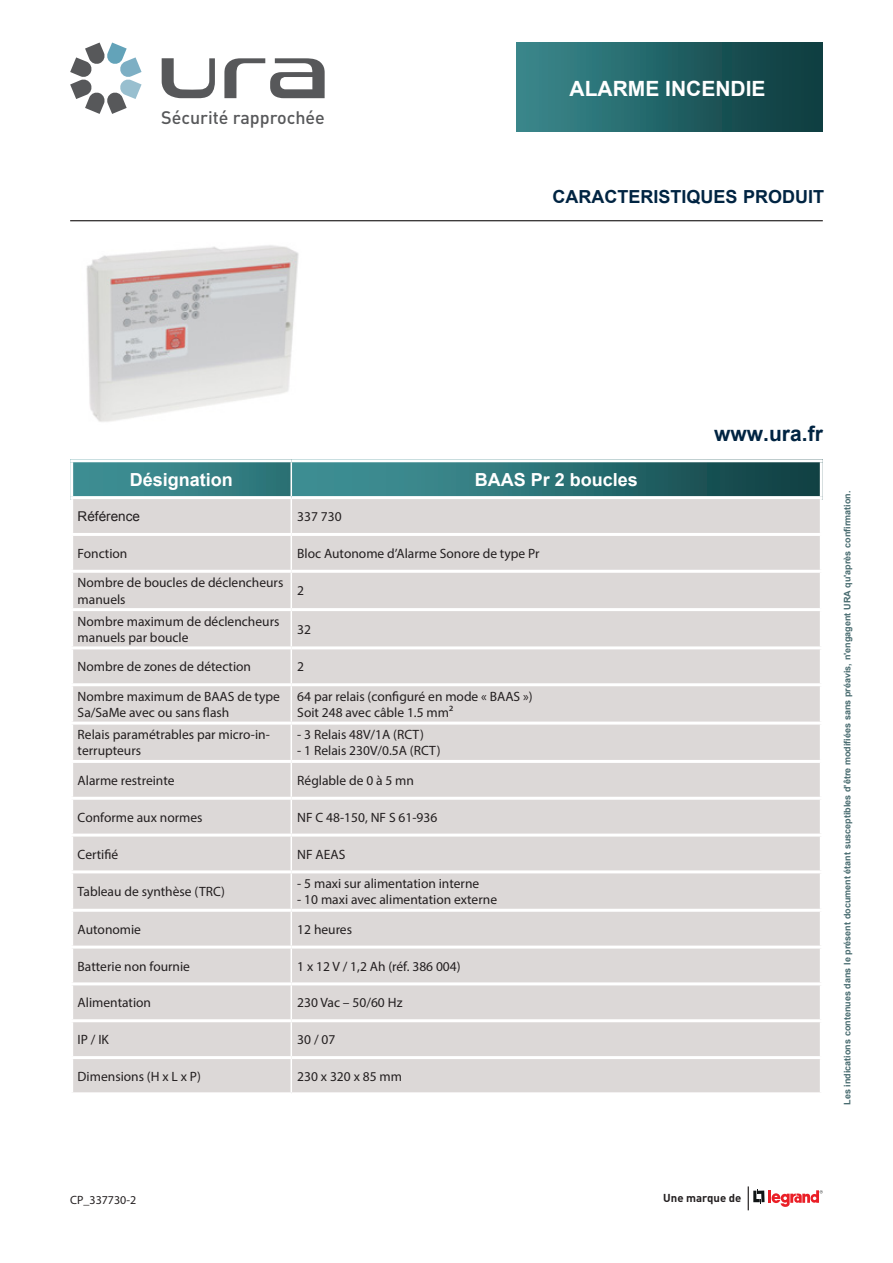
<style>
.page{position:relative;width:893px;height:1263px;background:#fff}
.page>*{position:absolute;margin:0;border:0;box-sizing:border-box;transform-origin:0 0}
.t1{font:700 21px "Arial";color:#fff}
.t2{font:700 21px "Arial";color:#002442}
.t3{font:700 18px "Arial";color:#fff}
.t4{font:700 18px "Arial";color:#002442}
.t5{font:500 17.85px "DIN Pro";color:#57585a}
.t6{font:13.5px/16.2px "Myriad Pro";color:#231f20}
.t7{font:13.5px "Arial";color:#231f20}
.t8{font:12px "Myriad Pro";color:#231f20}
.t9{font:700 11.4px "DIN Pro";color:#231f20}
.t10{font:700 9px "Arial";color:#486b6f}
</style>
<div class="page">
<hr style="left:70px;top:220px;width:753px;height:1px;background:#231f20">
<svg style="left:748px;top:1186px;width:75px;height:24px"></svg>
<svg style="left:162px;top:58px;width:53px;height:40px"></svg>
<svg style="left:70px;top:43px;width:72px;height:71px"></svg>
<svg style="left:224px;top:58px;width:101px;height:40px"></svg>
<div style="left:517px;top:43px;width:306px;height:89px;background:linear-gradient(to right,#3a898e,#0b393c)"></div>
<img style="left:86px;top:245px;width:213px;height:177px">
<div style="left:293px;top:459px;width:530px;height:40px;background:linear-gradient(to right,#44999e,#104144)"></div>
<div style="left:70px;top:459px;width:221px;height:40px;background:linear-gradient(to right,#419297,#2d7477)"></div>
<div style="left:73px;top:499px;width:747px;height:593px;background:#dcd8d7"></div>
<hr style="left:291px;top:499px;width:1px;height:34px;background:#fff">
<hr style="left:291px;top:536px;width:1px;height:34px;background:#fff">
<hr style="left:291px;top:573px;width:1px;height:35px;background:#fff">
<hr style="left:291px;top:611px;width:1px;height:35px;background:#fff">
<hr style="left:291px;top:649px;width:1px;height:34px;background:#fff">
<hr style="left:291px;top:686px;width:1px;height:36px;background:#fff">
<hr style="left:291px;top:725px;width:1px;height:35px;background:#fff">
<hr style="left:291px;top:763px;width:1px;height:34px;background:#fff">
<hr style="left:291px;top:800px;width:1px;height:33px;background:#fff">
<hr style="left:291px;top:836px;width:1px;height:34px;background:#fff">
<hr style="left:291px;top:873px;width:1px;height:36px;background:#fff">
<hr style="left:291px;top:912px;width:1px;height:33px;background:#fff">
<hr style="left:291px;top:948px;width:1px;height:34px;background:#fff">
<hr style="left:291px;top:985px;width:1px;height:34px;background:#fff">
<hr style="left:291px;top:1022px;width:1px;height:34px;background:#fff">
<hr style="left:291px;top:1059px;width:1px;height:33px;background:#fff">
<hr style="left:70px;top:459px;width:221px;height:3px;background:#fff">
<hr style="left:70px;top:462px;width:3px;height:34px;background:#fff">
<hr style="left:291px;top:459px;width:532px;height:3px;background:#fff">
<hr style="left:820px;top:462px;width:3px;height:34px;background:#fff">
<hr style="left:70px;top:496px;width:221px;height:3px;background:#fff">
<hr style="left:291px;top:496px;width:532px;height:3px;background:#fff">
<hr style="left:70px;top:533px;width:221px;height:3px;background:#fff">
<hr style="left:291px;top:533px;width:532px;height:3px;background:#fff">
<hr style="left:70px;top:570px;width:221px;height:3px;background:#fff">
<hr style="left:291px;top:570px;width:532px;height:3px;background:#fff">
<hr style="left:70px;top:608px;width:221px;height:3px;background:#fff">
<hr style="left:291px;top:608px;width:532px;height:3px;background:#fff">
<hr style="left:70px;top:646px;width:221px;height:3px;background:#fff">
<hr style="left:291px;top:646px;width:532px;height:3px;background:#fff">
<hr style="left:70px;top:683px;width:221px;height:3px;background:#fff">
<hr style="left:291px;top:683px;width:532px;height:3px;background:#fff">
<hr style="left:70px;top:722px;width:221px;height:3px;background:#fff">
<hr style="left:291px;top:722px;width:532px;height:3px;background:#fff">
<hr style="left:70px;top:760px;width:221px;height:3px;background:#fff">
<hr style="left:291px;top:760px;width:532px;height:3px;background:#fff">
<hr style="left:70px;top:797px;width:221px;height:3px;background:#fff">
<hr style="left:291px;top:797px;width:532px;height:3px;background:#fff">
<hr style="left:70px;top:833px;width:221px;height:3px;background:#fff">
<hr style="left:291px;top:833px;width:532px;height:3px;background:#fff">
<hr style="left:70px;top:870px;width:221px;height:3px;background:#fff">
<hr style="left:291px;top:870px;width:532px;height:3px;background:#fff">
<hr style="left:70px;top:909px;width:221px;height:3px;background:#fff">
<hr style="left:291px;top:909px;width:532px;height:3px;background:#fff">
<hr style="left:70px;top:945px;width:221px;height:3px;background:#fff">
<hr style="left:291px;top:945px;width:532px;height:3px;background:#fff">
<hr style="left:70px;top:982px;width:221px;height:3px;background:#fff">
<hr style="left:291px;top:982px;width:532px;height:3px;background:#fff">
<hr style="left:70px;top:1019px;width:221px;height:3px;background:#fff">
<hr style="left:291px;top:1019px;width:532px;height:3px;background:#fff">
<hr style="left:70px;top:1056px;width:221px;height:3px;background:#fff">
<hr style="left:291px;top:1056px;width:532px;height:3px;background:#fff">
<h3 class="t5" style="left:161px;top:103px;width:165px">Sécurité rapprochée</h3>
<h1 class="t1" style="left:570px;top:74px;width:197px">ALARME INCENDIE</h1>
<h2 class="t4" style="left:553px;top:185px;width:273px">CARACTERISTIQUES PRODUIT</h2>
<h2 class="t3" style="left:130px;top:468px;width:105px">Désignation</h2>
<h2 class="t3" style="left:475px;top:468px;width:165px">BAAS Pr 2 boucles</h2>
<p class="t7" style="left:78px;top:507px;width:64px">Référence</p>
<p class="t6" style="left:297px;top:508px;width:46px">337 730</p>
<p class="t6" style="left:78px;top:545px;width:51px">Fonction</p>
<p class="t6" style="left:297px;top:545px;width:244px">Bloc Autonome d’Alarme Sonore de type Pr</p>
<p class="t6" style="left:78px;top:574px;width:207px">Nombre de boucles de déclencheurs manuels</p>
<p class="t6" style="left:297px;top:583px;width:8px">2</p>
<p class="t6" style="left:78px;top:613px;width:203px">Nombre maximum de déclencheurs manuels par boucle</p>
<p class="t6" style="left:297px;top:621px;width:15px">32</p>
<p class="t6" style="left:78px;top:658px;width:175px">Nombre de zones de détection</p>
<p class="t6" style="left:297px;top:658px;width:8px">2</p>
<p class="t6" style="left:78px;top:688px;width:204px">Nombre maximum de BAAS de type<br>Sa/SaMe avec ou sans flash</p>
<p class="t6" style="left:297px;top:688px;width:237px">64 par relais (configuré en mode « BAAS »)<br>Soit 248 avec câble 1.5 mm²</p>
<p class="t6" style="left:78px;top:726px;width:194px">Relais paramétrables par micro-in&shy;terrupteurs</p>
<p class="t6" style="left:297px;top:726px;width:128px">- 3 Relais 48V/1A (RCT)</p>
<p class="t6" style="left:297px;top:742px;width:145px">- 1 Relais 230V/0.5A (RCT)</p>
<p class="t6" style="left:78px;top:772px;width:98px">Alarme restreinte</p>
<p class="t6" style="left:297px;top:772px;width:118px">Réglable de 0 à 5 mn</p>
<p class="t6" style="left:78px;top:809px;width:126px">Conforme aux normes</p>
<p class="t6" style="left:297px;top:809px;width:142px">NF C 48-150, NF S 61-936</p>
<p class="t6" style="left:78px;top:846px;width:42px">Certifié</p>
<p class="t6" style="left:297px;top:846px;width:50px">NF AEAS</p>
<p class="t6" style="left:78px;top:883px;width:149px">Tableau de synthèse (TRC)</p>
<p class="t6" style="left:297px;top:875px;width:183px">- 5 maxi sur alimentation interne</p>
<p class="t6" style="left:297px;top:891px;width:201px">- 10 maxi avec alimentation externe</p>
<p class="t6" style="left:78px;top:921px;width:65px">Autonomie</p>
<p class="t6" style="left:297px;top:921px;width:56px">12 heures</p>
<p class="t6" style="left:78px;top:958px;width:114px">Batterie non fournie</p>
<p class="t6" style="left:297px;top:958px;width:165px">1 x 12 V / 1,2 Ah (réf. 386 004)</p>
<p class="t6" style="left:78px;top:994px;width:75px">Alimentation</p>
<p class="t6" style="left:297px;top:994px;width:107px">230 Vac – 50/60 Hz</p>
<p class="t6" style="left:78px;top:1031px;width:33px">IP / IK</p>
<p class="t6" style="left:297px;top:1031px;width:40px">30 / 07</p>
<p class="t6" style="left:78px;top:1068px;width:125px">Dimensions (H x L x P)</p>
<p class="t6" style="left:297px;top:1068px;width:106px">230 x 320 x 85 mm</p>
<h1 class="t2" style="left:714px;top:420px;width:110px">www.ura.fr</h1>
<p class="t10" style="left:841px;top:1105px;width:616px;rotate:-90deg">Les indications contenues dans le présent document étant susceptibles d'être modifiées sans préavis, n'engagent URA qu'après confirmation.</p>
<p class="t8" style="left:70px;top:1192px;width:68px">CP_337730-2</p>
<p class="t9" style="left:663px;top:1188px;width:80px">Une marque de</p>
</div>
